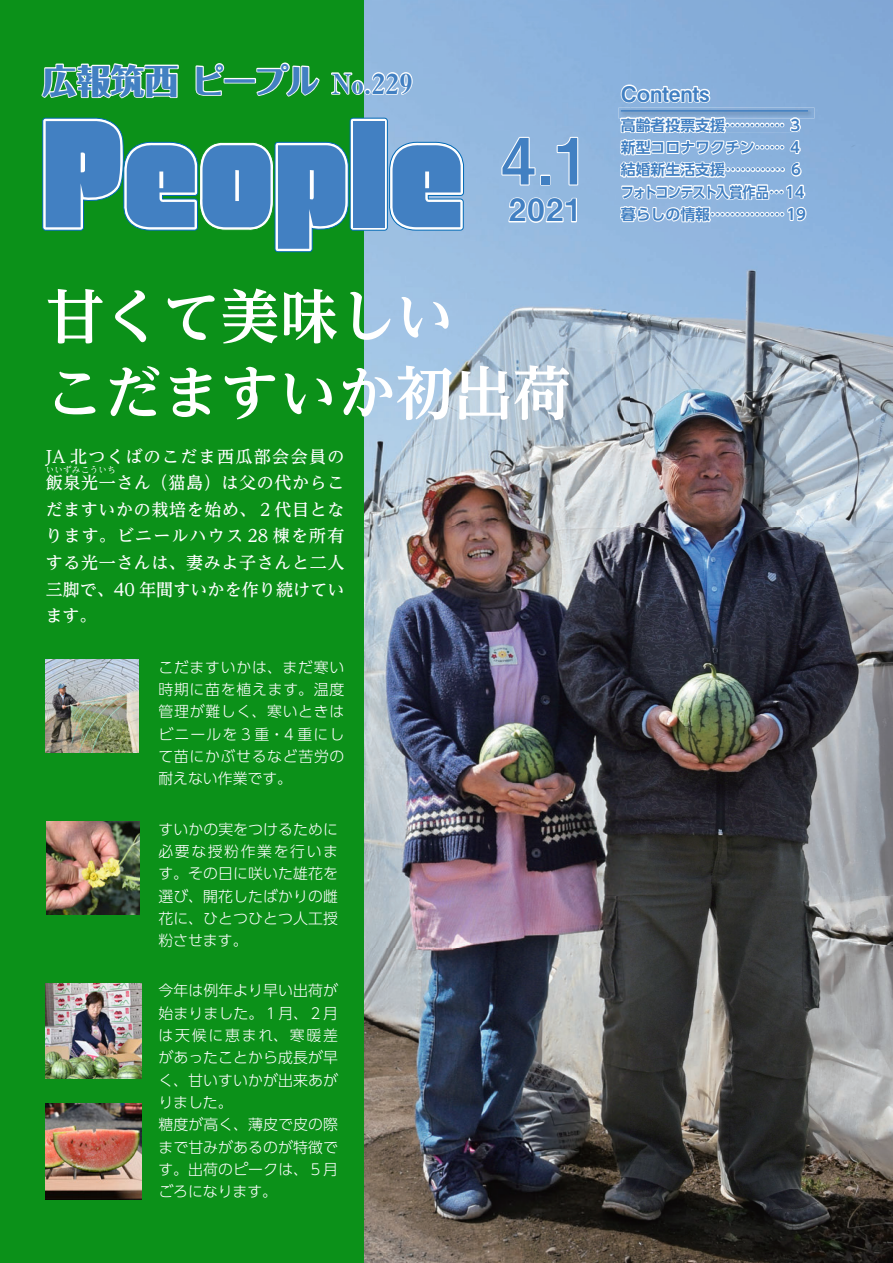
<style>
.page{position:relative;width:893px;height:1263px;background:#fff}
.page>*{position:absolute;margin:0;border:0;box-sizing:border-box;transform-origin:0 0}
.t1{font:63.75px "Midashi Go Pro MB31";color:#4280c2;scale:.94 1}
.t2{font:700 58.5px/76.5px "UD Reimin Pro";color:#fff}
.t3{font:800 34.05px "Folk Pro";color:#4280c2}
.t4{font:30.9px "Midashi Go Pro MB31";color:#4280c2}
.t5{font:27.6px "Midashi Min Pro MA31";color:#4280c2}
.t6{font:21.3px "Midashi Go Pro MB31";color:#4280c2}
.t7{font:500 16.95px/26.5px "UD Reimin Pro";letter-spacing:.04em;color:#fff;text-align:justify}
.t8{font:500 16.95px/26.5px "UD Reimin Pro";letter-spacing:.075em;color:#fff}
.t9{font:300 14.85px/22.4px "UD Shin Go Pro";letter-spacing:.01em;color:#fff;text-align:justify}
.t10{font:700 14.85px/22.4px "UD Shin Go Pro De";color:#4280c2}
.t11{font:300 14.85px/22.4px "UD Shin Go Pro";letter-spacing:.05em;color:#fff;text-align:right}
.t12{font:300 14.85px/22.4px "UD Shin Go Pro";letter-spacing:.045em;color:#fff}
.t13{font:500 8.55px "UD Reimin Pro";letter-spacing:.02em;color:#fff}
</style>
<div class="page">
<img style="left:364px;top:0;width:529px;height:1263px">
<div style="left:0;top:0;width:364px;height:1263px;background:#0b9119"></div>
<img style="left:46px;top:660px;width:93px;height:92px">
<img style="left:46px;top:983px;width:95px;height:96px">
<img style="left:46px;top:1104px;width:95px;height:95px">
<img style="left:47px;top:821px;width:93px;height:93px">
<svg style="left:41px;top:63px;width:138px;height:36px"></svg>
<svg style="left:331px;top:70px;width:83px;height:27px"></svg>
<svg style="left:195px;top:63px;width:30px;height:33px"></svg>
<div style="left:224px;top:78px;width:32px;height:6px;border:2px solid #fff"></div>
<svg style="left:254px;top:62px;width:66px;height:35px"></svg>
<svg style="left:500px;top:136px;width:37px;height:51px;background:#abc8e6"></svg>
<div style="left:540px;top:175px;width:10px;height:11px;border:2px solid #fff"></div>
<svg style="left:556px;top:136px;width:23px;height:51px"></svg>
<svg style="left:507px;top:196px;width:71px;height:28px"></svg>
<svg style="left:350px;top:118px;width:37px;height:112px"></svg>
<div style="left:350px;top:118px;width:38px;height:112px;border:1px solid #0168b5;border-radius:3px"></div>
<div style="left:353px;top:121px;width:31px;height:106px;background:#4280c2"></div>
<svg style="left:42px;top:118px;width:307px;height:134px"></svg>
<svg style="left:389px;top:142px;width:75px;height:89px;background:#5f95cc"></svg>
<svg style="left:620px;top:83px;width:91px;height:22px"></svg>
<img style="left:619px;top:108px;width:195px;height:10px">
<svg style="left:618px;top:117px;width:189px;height:107px"></svg>
<hr style="left:621px;top:110px;width:187px;height:2px;background:#4280c2">
<h3 class="t3" style="left:43px;top:52px;width:279px">広報筑西ピープル</h3>
<h3 class="t5" style="left:331px;top:62px;width:83px">No.229</h3>
<h1 class="t1" style="left:502px;top:109px;width:94px">4.1</h1>
<h3 class="t4" style="left:509px;top:185px;width:75px">2021</h3>
<h2 class="t2" style="left:46px;top:277px;width:527px">甘くて美味しい<br>こだますいか初出荷</h2>
<p class="t8" style="left:46px;top:443px;width:300px">JA 北つくばのこだま西瓜部会会員の飯泉光一さん（猫島）は父の代からこ</p>
<p class="t13" style="left:46px;top:463px;width:71px">いいずみこういち</p>
<p class="t7" style="left:46px;top:496px;width:300px">だますいかの栽培を始め、２代目となります。ビニールハウス 28 棟を所有する光一さんは、妻みよ子さんと二人三脚で、40 年間すいかを作り続けています。</p>
<p class="t11" style="left:158px;top:655px;width:188px">こだますいかは、まだ寒い時期に苗を植えます。温度管理が難しく、寒いときは<br>４重にし</p>
<p class="t12" style="left:158px;top:722px;width:188px">ビニールを３重・<br>て苗にかぶせるなど苦労の耐えない作業です。</p>
<p class="t9" style="left:158px;top:817px;width:181px">すいかの実をつけるために必要な授粉作業を行います。その日に咲いた雄花を選び、開花したばかりの雌花に、ひとつひとつ人工授粉させます。</p>
<p class="t9" style="left:158px;top:979px;width:181px;text-align:left">今年は例年より早い出荷が始まりました。１月、２月は天候に恵まれ、寒暖差があったことから成長が早く、甘いすいかが出来あがりました。<br>糖度が高く、薄皮で皮の際まで甘みがあるのが特徴です。出荷のピークは、５月ごろになります。</p>
<h3 class="t6" style="left:621px;top:77px;width:91px">Contents</h3>
<p class="t10" style="left:621px;top:113px;width:187px">高齢者投票支援............ 3新型コロナワクチン...... 4結婚新生活支援............ 6フォトコンテスト入賞作品...14暮らしの情報...............19</p>
</div>
